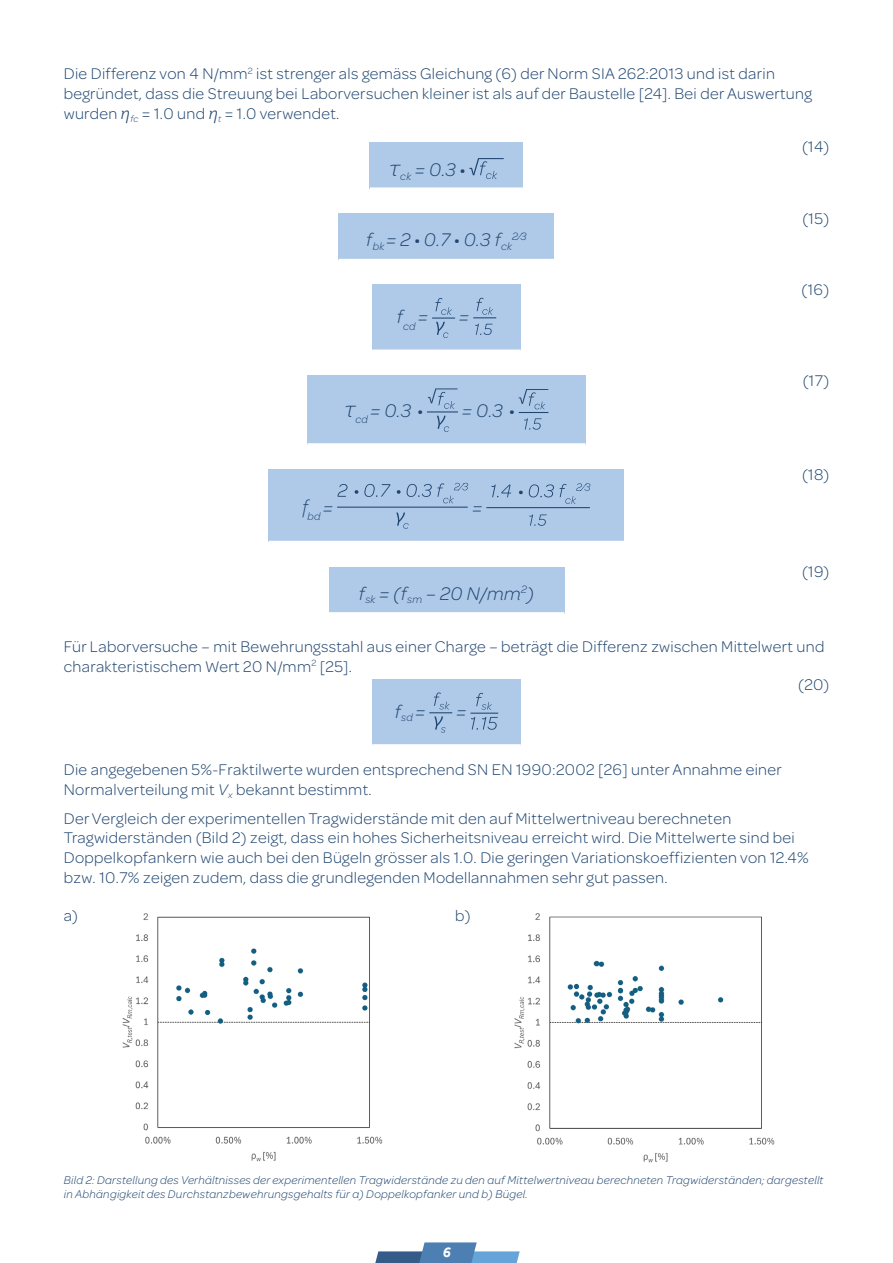
<style>
.page{position:relative;width:893px;height:1263px;background:#fff}
.page>*{position:absolute;margin:0;border:0;box-sizing:border-box;transform-origin:0 0}
.t1{font:italic 300 19.5px "Omnes";color:#204670}
.t2{font:300 16.5px/19.8px "Omnes";letter-spacing:.02em;color:#204670}
.t3{font:italic 700 15px "Effra";color:#fff}
.t4{font:italic 300 12px/14.4px "Omnes";letter-spacing:.02em;color:#204670}
.t5{font:italic 300 11.4px "Omnes";color:#204670}
.s1{font-family:"Segoe UI";font-style:italic}
.s2{font-family:"Segoe UI";font-size:22.5px}
.s3{font-weight:700;font-style:normal}
.s4{font-style:italic}
</style>
<div class="page">
<svg style="left:375px;top:1242px;width:145px;height:21px"></svg>
<div style="left:370px;top:142px;width:153px;height:47px;background:#afcae9"></div>
<hr style="left:370px;top:187px;width:153px;height:3px;background:#fff">
<svg style="left:469px;top:158px;width:35px;height:21px"></svg>
<div style="left:339px;top:214px;width:215px;height:46px;background:#afcae9"></div>
<hr style="left:339px;top:259px;width:215px;height:3px;background:#fff">
<div style="left:372px;top:285px;width:149px;height:66px;background:#afcae9"></div>
<hr style="left:372px;top:350px;width:149px;height:3px;background:#fff">
<svg style="left:435px;top:298px;width:17px;height:17px"></svg>
<svg style="left:436px;top:322px;width:12px;height:16px"></svg>
<hr style="left:432px;top:317px;width:23px;height:2px;background:#204670">
<svg style="left:473px;top:298px;width:23px;height:20px"></svg>
<svg style="left:475px;top:324px;width:18px;height:11px"></svg>
<div style="left:307px;top:376px;width:278px;height:69px;background:#afcae9"></div>
<hr style="left:307px;top:443px;width:278px;height:3px;background:#fff">
<svg style="left:437px;top:416px;width:12px;height:16px"></svg>
<hr style="left:427px;top:411px;width:31px;height:1px;background:#204670">
<svg style="left:428px;top:388px;width:30px;height:21px"></svg>
<svg style="left:519px;top:389px;width:29px;height:41px"></svg>
<div style="left:269px;top:469px;width:355px;height:73px;background:#afcae9"></div>
<hr style="left:269px;top:541px;width:355px;height:3px;background:#fff">
<hr style="left:337px;top:507px;width:131px;height:1px;background:#204670">
<svg style="left:396px;top:513px;width:13px;height:16px"></svg>
<svg style="left:338px;top:483px;width:130px;height:20px"></svg>
<hr style="left:486px;top:507px;width:104px;height:1px;background:#204670">
<svg style="left:491px;top:483px;width:99px;height:21px"></svg>
<svg style="left:529px;top:514px;width:18px;height:12px"></svg>
<div style="left:329px;top:567px;width:235px;height:47px;background:#afcae9"></div>
<hr style="left:329px;top:612px;width:235px;height:3px;background:#fff">
<div style="left:372px;top:679px;width:149px;height:67px;background:#afcae9"></div>
<hr style="left:372px;top:744px;width:149px;height:3px;background:#fff">
<svg style="left:429px;top:692px;width:23px;height:41px"></svg>
<svg style="left:470px;top:693px;width:28px;height:37px"></svg>
<img style="left:122px;top:913px;width:261px;height:249px">
<img style="left:514px;top:913px;width:261px;height:250px">
<p class="t2" style="left:64px;top:63px;width:749px">Die Differenz von 4 N/mm<sup>2</sup> ist strenger als gemäss Gleichung (6) der Norm SIA 262:2013 und ist darin begründet, dass die Streuung bei Laborversuchen kleiner ist als auf der Baustelle [24]. Bei der Auswertung wurden <span class="s1">η</span><sub>fc</sub> = 1.0 und <span class="s1">η</span><sub>t</sub> = 1.0 verwendet.</p>
<p class="t2" style="left:802px;top:136px;width:29px">(14)</p>
<p class="t1" style="left:389px;top:157px;width:77px"><span class="s2">τ</span><sub>ck</sub> = 0.3 <span class="s3">∙</span></p>
<p class="t2" style="left:802px;top:207px;width:28px">(15)</p>
<p class="t1" style="left:366px;top:227px;width:147px">f<sub>bk</sub> = 2 <span class="s3">∙</span> 0.7 <span class="s3">∙</span> 0.3 f<sub>ck</sub></p>
<p class="t5" style="left:512px;top:229px;width:16px">2⁄3</p>
<p class="t2" style="left:802px;top:279px;width:29px">(16)</p>
<p class="t1" style="left:397px;top:304px;width:33px">f<sub>cd</sub> =</p>
<p class="t1" style="left:459px;top:304px;width:11px">=</p>
<p class="t1" style="left:345px;top:398px;width:80px"><span class="s2">τ</span><sub>cd</sub> = 0.3 <span class="s3">∙</span></p>
<p class="t1" style="left:462px;top:398px;width:54px">= 0.3 <span class="s3">∙</span></p>
<p class="t5" style="left:303px;top:509px;width:32px"><sup>f</sup>bd <sup>=</sup></p>
<p class="t1" style="left:472px;top:495px;width:11px">=</p>
<p class="t2" style="left:803px;top:370px;width:28px">(17)</p>
<p class="t2" style="left:802px;top:463px;width:29px">(18)</p>
<p class="t2" style="left:802px;top:561px;width:29px">(19)</p>
<p class="t1" style="left:359px;top:580px;width:177px">f<sub>sk</sub> = (f<sub>sm</sub> – 20 N/mm<sup>2</sup>)</p>
<p class="t2" style="left:64px;top:636px;width:762px">Für Laborversuche – mit Bewehrungsstahl aus einer Charge – beträgt die Differenz zwischen Mittelwert und charakteristischem Wert 20 N/mm<sup>2</sup> [25].</p>
<p class="t2" style="left:798px;top:673px;width:32px">(20)</p>
<p class="t1" style="left:395px;top:699px;width:32px">f<sub>sd</sub> =</p>
<p class="t1" style="left:456px;top:699px;width:11px">=</p>
<p class="t2" style="left:64px;top:759px;width:720px">Die angegebenen 5%-Fraktilwerte wurden entsprechend SN EN 1990:2002 [26] unter Annahme einer<br>Normalverteilung mit <span class="s4">V</span><sub>x</sub> bekannt bestimmt.</p>
<p class="t2" style="left:64px;top:807px;width:746px">Der Vergleich der experimentellen Tragwiderstände mit den auf Mittelwertniveau berechneten Tragwiderständen (Bild 2) zeigt, dass ein hohes Sicherheitsniveau erreicht wird. Die Mittelwerte sind bei Doppelkopfankern wie auch bei den Bügeln grösser als 1.0. Die geringen Variationskoeffizienten von 12.4% bzw. 10.7% zeigen zudem, dass die grundlegenden Modellannahmen sehr gut passen.</p>
<p class="t2" style="left:64px;top:904px;width:16px">a)</p>
<p class="t2" style="left:455px;top:904px;width:17px">b)</p>
<p class="t4" style="left:64px;top:1172px;width:761px">Bild 2: Darstellung des Verhältnisses der experimentellen Tragwiderstände zu den auf Mittelwertniveau berechneten Tragwiderständen; dargestellt in Abhängigkeit des Durchstanzbewehrungsgehalts für a) Doppelkopfanker und b) Bügel.</p>
<p class="t3" style="left:442px;top:1243px;width:10px">6</p>
</div>
